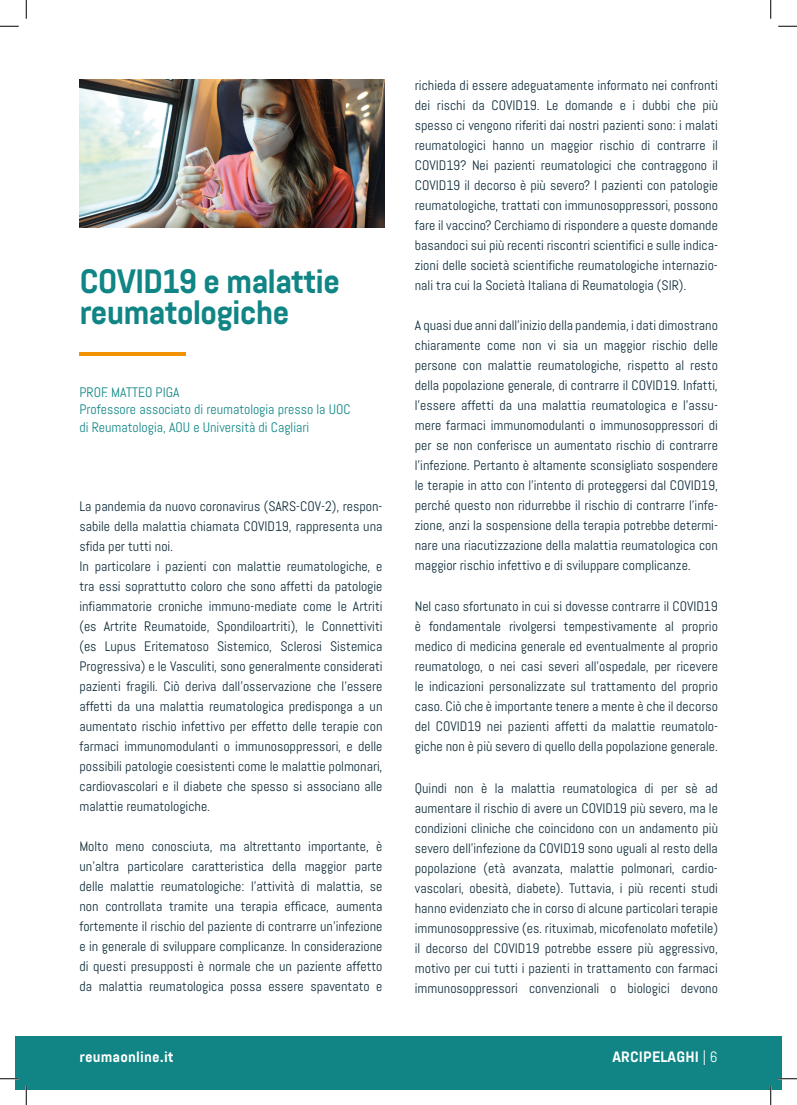
<style>
.page{position:relative;width:797px;height:1105px;background:#fff}
.page>*{position:absolute;margin:0;border:0;box-sizing:border-box;transform-origin:0 0}
.t1{font:700 33.75px/31.2px "Abel Pro";letter-spacing:-.03em;color:#118585}
.t2{font:700 15px "Abel Pro";letter-spacing:.01em;color:#fff}
.t3{font:13.75px/20px "Abel Pro";color:#0d2a38;text-align:justify}
.t4{font:13.75px/17.5px "Abel Pro";color:#118585}
.s1{font-weight:400}
</style>
<div class="page">
<div style="left:16px;top:1036px;width:754px;height:53px;background:#118585"></div>
<div style="left:770px;top:1036px;width:11px;height:53px;background:#118585"></div>
<hr style="left:79px;top:352px;width:107px;height:4px;background:#f39200">
<img style="left:79px;top:79px;width:305px;height:148px">
<svg style="left:0;top:25px;width:19px;height:2px"></svg>
<svg style="left:778px;top:25px;width:19px;height:2px"></svg>
<svg style="left:0;top:1078px;width:19px;height:1px"></svg>
<svg style="left:778px;top:1078px;width:19px;height:1px"></svg>
<svg style="left:25px;top:0;width:2px;height:19px"></svg>
<svg style="left:25px;top:1086px;width:2px;height:19px"></svg>
<svg style="left:770px;top:0;width:1px;height:19px"></svg>
<svg style="left:770px;top:1086px;width:1px;height:19px"></svg>
<h1 class="t1" style="left:79px;top:266px;width:262px">COVID19 e malattie reumatologiche</h1>
<p class="t4" style="left:79px;top:383px;width:273px">PROF. MATTEO PIGA<br>Professore associato di reumatologia presso la UOC di Reumatologia, AOU e Università di Cagliari</p>
<p class="t3" style="left:79px;top:496px;width:304px;text-align:left">La pandemia da nuovo coronavirus (SARS-COV-2), respon&shy;sabile della malattia chiamata COVID19, rappresenta una sfida per tutti noi.<br>In particolare i pazienti con malattie reumatologiche, e tra essi soprattutto coloro che sono affetti da patologie infiammatorie croniche immuno-mediate come le Artriti (es Artrite Reumatoide, Spondiloartriti), le Connettiviti (es Lupus Eritematoso Sistemico, Sclerosi Sistemica Progressiva) e le Vasculiti, sono generalmente considerati pazienti fragili. Ciò deriva dall’osservazione che l’essere affetti da una malattia reumatologica predisponga a un aumentato rischio infettivo per effetto delle terapie con farmaci immunomodulanti o immunosoppressori, e delle possibili patologie coesistenti come le malattie polmonari, cardiovascolari e il diabete che spesso si associano alle malattie reumatologiche.</p>
<p class="t3" style="left:79px;top:836px;width:304px">Molto meno conosciuta, ma altrettanto importante, è un’altra particolare caratteristica della maggior parte delle malattie reumatologiche: l’attività di malattia, se non controllata tramite una terapia efficace, aumenta fortemente il rischio del paziente di contrarre un’infezione e in generale di sviluppare complicanze. In considerazione di questi presupposti è normale che un paziente affetto da malattia reumatologica possa essere spaventato e</p>
<p class="t3" style="left:415px;top:75px;width:304px">richieda di essere adeguatamente informato nei confronti dei rischi da COVID19. Le domande e i dubbi che più spesso ci vengono riferiti dai nostri pazienti sono: i malati reumatologici hanno un maggior rischio di contrarre il COVID19? Nei pazienti reumatologici che contraggono il COVID19 il decorso è più severo? I pazienti con patologie reumatologiche, trattati con immunosoppressori, possono fare il vaccino? Cerchiamo di rispondere a queste domande basandoci sui più recenti riscontri scientifici e sulle indica&shy;zioni delle società scientifiche reumatologiche internazio&shy;nali tra cui la Società Italiana di Reumatologia (SIR).</p>
<p class="t3" style="left:415px;top:315px;width:304px">A quasi due anni dall’inizio della pandemia, i dati dimostrano chiaramente come non vi sia un maggior rischio delle persone con malattie reumatologiche, rispetto al resto della popolazione generale, di contrarre il COVID19. Infatti, l’essere affetti da una malattia reumatologica e l’assu&shy;mere farmaci immunomodulanti o immunosoppressori di per se non conferisce un aumentato rischio di contrarre l’infezione. Pertanto è altamente sconsigliato sospendere le terapie in atto con l’intento di proteggersi dal COVID19, perché questo non ridurrebbe il rischio di contrarre l’infe&shy;zione, anzi la sospensione della terapia potrebbe determi&shy;nare una riacutizzazione della malattia reumatologica con maggior rischio infettivo e di sviluppare complicanze.</p>
<p class="t3" style="left:415px;top:597px;width:304px">Nel caso sfortunato in cui si dovesse contrarre il COVID19 è fondamentale rivolgersi tempestivamente al proprio medico di medicina generale ed eventualmente al proprio reumatologo, o nei casi severi all’ospedale, per ricevere le indicazioni personalizzate sul trattamento del proprio caso. Ciò che è importante tenere a mente è che il decorso del COVID19 nei pazienti affetti da malattie reumatolo&shy;giche non è più severo di quello della popolazione generale.</p>
<p class="t3" style="left:415px;top:778px;width:304px">Quindi non è la malattia reumatologica di per sè ad aumentare il rischio di avere un COVID19 più severo, ma le condizioni cliniche che coincidono con un andamento più severo dell’infezione da COVID19 sono uguali al resto della popolazione (età avanzata, malattie polmonari, cardio&shy;vascolari, obesità, diabete). Tuttavia, i più recenti studi hanno evidenziato che in corso di alcune particolari terapie immunosoppressive (es. rituximab, micofenolato mofetile) il decorso del COVID19 potrebbe essere più aggressivo, motivo per cui tutti i pazienti in trattamento con farmaci immunosoppressori convenzionali o biologici devono</p>
<p class="t2" style="left:79px;top:1046px;width:96px">reumaonline.it</p>
<p class="t2" style="left:612px;top:1046px;width:107px">ARCIPELAGHI <span class="s1">| 6</span></p>
</div>
